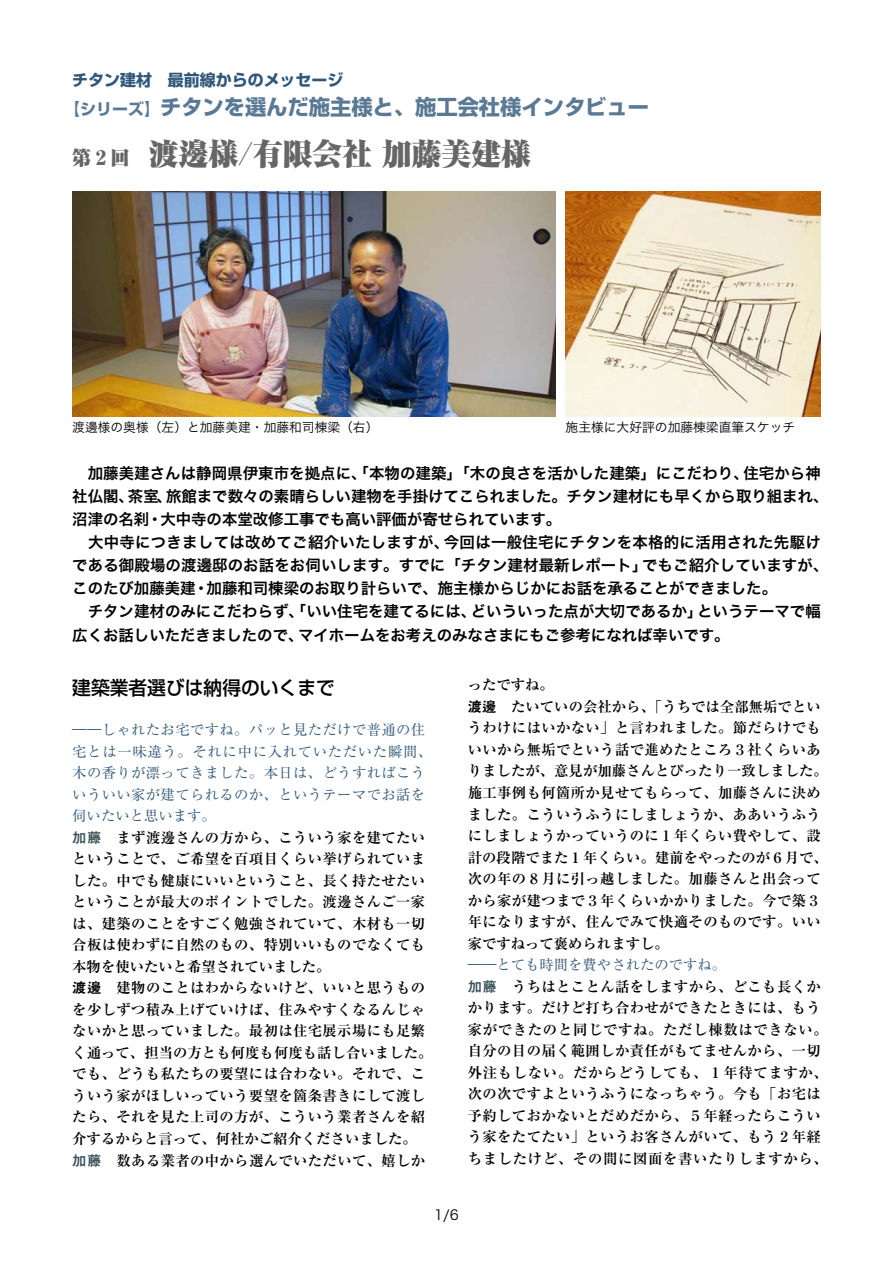
<style>
.page{position:relative;width:893px;height:1263px;background:#fff}
.page>*{position:absolute;margin:0;border:0;box-sizing:border-box;transform-origin:0 0}
.t1{font:900 29.7px "Ryumin Pro";color:#666}
.t2{font:700 21.3px "Shin Go Pro";color:#597994}
.t3{font:500 19.2px "Shin Go Pro";color:#000}
.t4{font:700 15.9px "Shin Go Pro";color:#305779}
.t5{font:15.45px/23.1px "Hira Kaku Pro W6";color:#000}
.t6{font:700 14.4px/21.6px "Ryumin Pro";letter-spacing:.025em;color:#000}
.t7{font:13.8px "Hira Kaku Pro W3";color:#000}
.t8{font:12.75px "Hira Kaku Pro W3";color:#000}
.s1{font-size:15.9px}
.s2{font-size:19.2px}
.s3{font-weight:400;color:#305779}
.s4{font-family:"Midashi Go Pro MB31";font-weight:400;color:#3a5258}
.s5{font-family:"Midashi Go Pro MB31";font-weight:400}
</style>
<div class="page">
<img style="left:566px;top:191px;width:255px;height:226px">
<img style="left:72px;top:191px;width:484px;height:226px">
<p class="t4" style="left:72px;top:74px;width:273px">チタン建材　最前線からのメッセージ</p>
<h2 class="t2" style="left:64px;top:99px;width:586px"><span class="s1">【シリーズ】</span>チタンを選んだ施主様と、施工会社様インタビュー</h2>
<h1 class="t1" style="left:72px;top:143px;width:460px"><span class="s2">第２回　</span>渡邊様/有限会社加藤美建様</h1>
<p class="t8" style="left:72px;top:423px;width:308px">渡邊様の奥様（左）と加藤美建・加藤和司棟梁（右）</p>
<p class="t8" style="left:566px;top:423px;width:231px">施主様に大好評の加藤棟梁直筆スケッチ</p>
<p class="t5" style="left:72px;top:464px;width:758px;text-indent:15px">加藤美建さんは静岡県伊東市を拠点に、「本物の建築」「木の良さを活かした建築」にこだわり、住宅から神社仏閣、茶室、旅館まで数々の素晴らしい建物を手掛けてこられました。チタン建材にも早くから取り組まれ、沼津の名刹・大中寺の本堂改修工事でも高い評価が寄せられています。</p>
<p class="t5" style="left:72px;top:533px;width:758px;text-indent:16px">大中寺につきましては改めてご紹介いたしますが、今回は一般住宅にチタンを本格的に活用された先駆けである御殿場の渡邊邸のお話をお伺いします。すでに「チタン建材最新レポート」でもご紹介していますが、このたび加藤美建・加藤和司棟梁のお取り計らいで、施主様からじかにお話を承ることができました。</p>
<p class="t5" style="left:72px;top:602px;width:750px;text-indent:15px">チタン建材のみにこだわらず、「いい住宅を建てるには、どいういった点が大切であるか」というテーマで幅広くお話しいただきましたので、マイホームをお考えのみなさまにもご参考になれば幸いです。</p>
<h3 class="t3" style="left:72px;top:680px;width:264px">建築業者選びは納得のいくまで</h3>
<p class="t6" style="left:72px;top:721px;width:362px"><span class="s3">――しゃれたお宅ですね。パッと見ただけで普通の住宅とは一味違う。それに中に入れていただいた瞬間、木の香りが漂ってきました。本日は、どうすればこういういい家が建てられるのか、というテーマでお話を伺いたいと思います。<br></span><span class="s4">加藤　</span>まず渡邊さんの方から、こういう家を建てたいということで、ご希望を百項目くらい挙げられていました。中でも健康にいいということ、長く持たせたいということが最大のポイントでした。渡邊さんご一家は、建築のことをすごく勉強されていて、木材も一切合板は使わずに自然のもの、特別いいものでなくても本物を使いたいと希望されていました。<br><span class="s5">渡邊　</span>建物のことはわからないけど、いいと思うものを少しずつ積み上げていけば、住みやすくなるんじゃないかと思っていました。最初は住宅展示場にも足繁く通って、担当の方とも何度も何度も話し合いました。でも、どうも私たちの要望には合わない。それで、こういう家がほしいっていう要望を箇条書きにして渡したら、それを見た上司の方が、こういう業者さんを紹介するからと言って、何社かご紹介くださいました。<span class="s4">加藤　</span>数ある業者の中から選んでいただいて、嬉しか</p>
<p class="t6" style="left:468px;top:676px;width:362px">ったですね。<br><span class="s5">渡邊　</span>たいていの会社から、「うちでは全部無垢でというわけにはいかない」と言われました。節だらけでもいいから無垢でという話で進めたところ３社くらいありましたが、意見が加藤さんとぴったり一致しました。施工事例も何箇所か見せてもらって、加藤さんに決めました。こういうふうにしましょうか、ああいうふうにしましょうかっていうのに１年くらい費やして、設計の段階でまた１年くらい。建前をやったのが６月で、次の年の８月に引っ越しました。加藤さんと出会ってから家が建つまで３年くらいかかりました。今で築３年になりますが、住んでみて快適そのものです。いい家ですねって褒められますし。</p>
<p class="t6" style="left:468px;top:956px;width:362px"><span class="s3">――とても時間を費やされたのですね。<br></span><span class="s4">加藤　</span>うちはとことん話をしますから、どこも長くかかります。だけど打ち合わせができたときには、もう家ができたのと同じですね。ただし棟数はできない。自分の目の届く範囲しか責任がもてませんから、一切外注もしない。だからどうしても、１年待てますか、次の次ですよというふうになっちゃう。今も「お宅は予約しておかないとだめだから、５年経ったらこういう家をたてたい」というお客さんがいて、もう２年経ちましたけど、その間に図面を書いたりしますから、</p>
<p class="t7" style="left:434px;top:1209px;width:26px">1/6</p>
</div>
